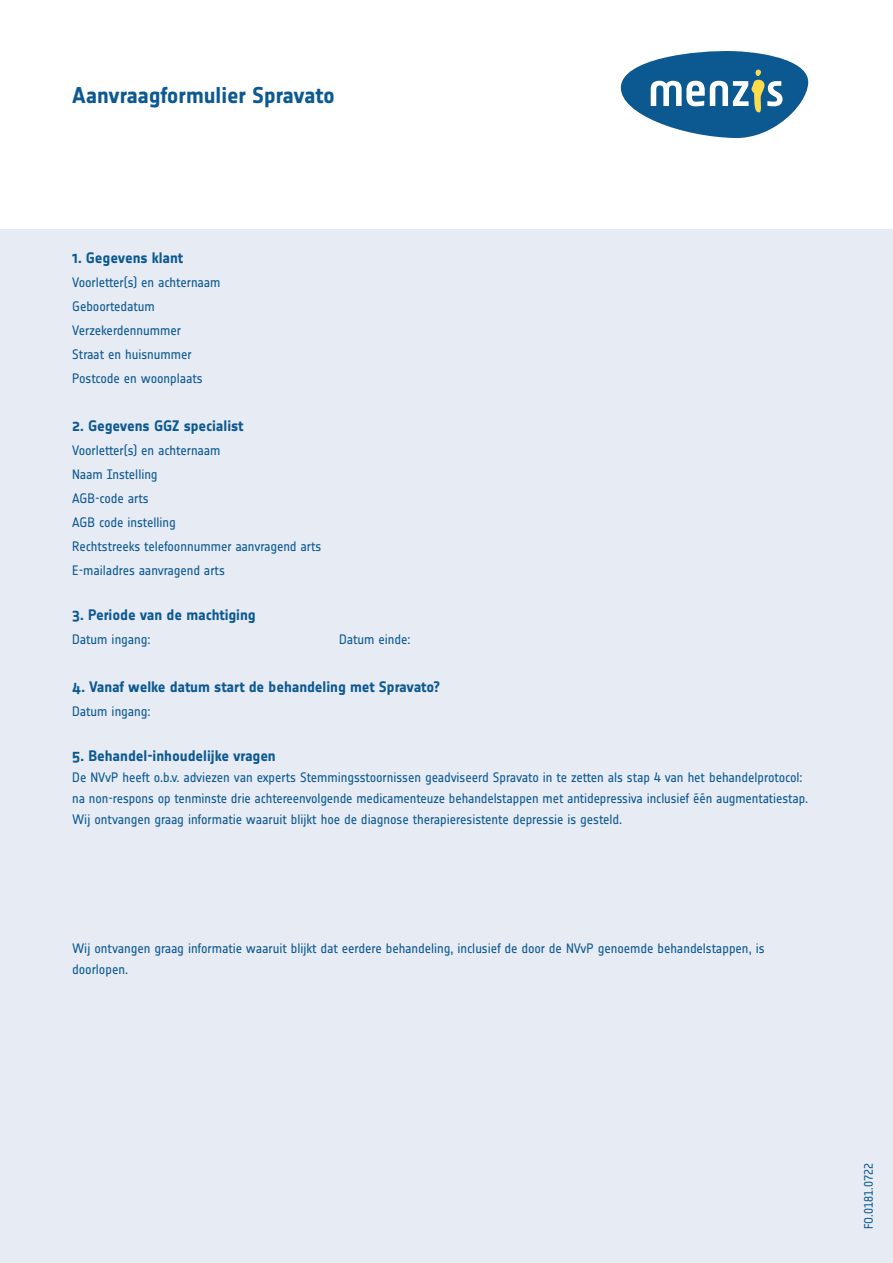
<style>
.page{position:relative;width:893px;height:1263px;background:#fff}
.page>*{position:absolute;margin:0;border:0;box-sizing:border-box;transform-origin:0 0}
.t1{font:700 22.5px "Notes";letter-spacing:-.005em;color:#0c5992}
.t2{font:700 15px "Notes";letter-spacing:-.005em;color:#0c5992}
.t3{font:13.5px/24px "Notes Regular Tf";letter-spacing:-.005em;color:#0c5992}
.t4{font:12px "Notes Regular Tf";letter-spacing:.01em;color:#0c5992}
</style>
<div class="page">
<svg style="left:621px;top:51px;width:187px;height:87px"></svg>
<div style="left:0;top:230px;width:893px;height:1033px;background:#e7ebf4"></div>
<h1 class="t1" style="left:72px;top:83px;width:264px">Aanvraagformulier Spravato</h1>
<p class="t2" style="left:72px;top:249px;width:112px">1. Gegevens klant</p>
<p class="t3" style="left:72px;top:270px;width:150px">Voorletter(s) en achternaam<br>Geboortedatum<br>Verzekerdennummer<br>Straat en huisnummer<br>Postcode en woonplaats</p>
<p class="t2" style="left:72px;top:417px;width:173px">2. Gegevens GGZ specialist</p>
<p class="t3" style="left:72px;top:438px;width:251px">Voorletter(s) en achternaam<br>Naam Instelling<br>AGB-code arts<br>AGB code instelling<br>Rechtstreeks telefoonnummer aanvragend arts<br>E-mailadres aanvragend arts</p>
<p class="t2" style="left:72px;top:606px;width:185px">3. Periode van de machtiging</p>
<p class="t3" style="left:72px;top:627px;width:80px">Datum ingang:</p>
<p class="t3" style="left:339px;top:627px;width:73px">Datum einde:</p>
<p class="t2" style="left:72px;top:678px;width:370px">4. Vanaf welke datum start de behandeling met Spravato?</p>
<p class="t3" style="left:72px;top:699px;width:80px">Datum ingang:</p>
<p class="t2" style="left:72px;top:747px;width:205px">5. Behandel-inhoudelijke vragen</p>
<p class="t3" style="left:72px;top:767px;width:737px;line-height:21px">De NVvP heeft o.b.v. adviezen van experts Stemmingsstoornissen geadviseerd Spravato in te zetten als stap 4 van het behandelprotocol: na non-respons op tenminste drie achtereenvolgende medicamenteuze behandelstappen met antidepressiva inclusief één augmentatiestap.<br>Wij ontvangen graag informatie waaruit blijkt hoe de diagnose therapieresistente depressie is gesteld.</p>
<p class="t3" style="left:72px;top:938px;width:694px;line-height:21px">Wij ontvangen graag informatie waaruit blijkt dat eerdere behandeling, inclusief de door de NVvP genoemde behandelstappen, is doorlopen.</p>
<p class="t4" style="left:862px;top:1229px;width:68px;rotate:-90deg">FO.0181.0722</p>
</div>
